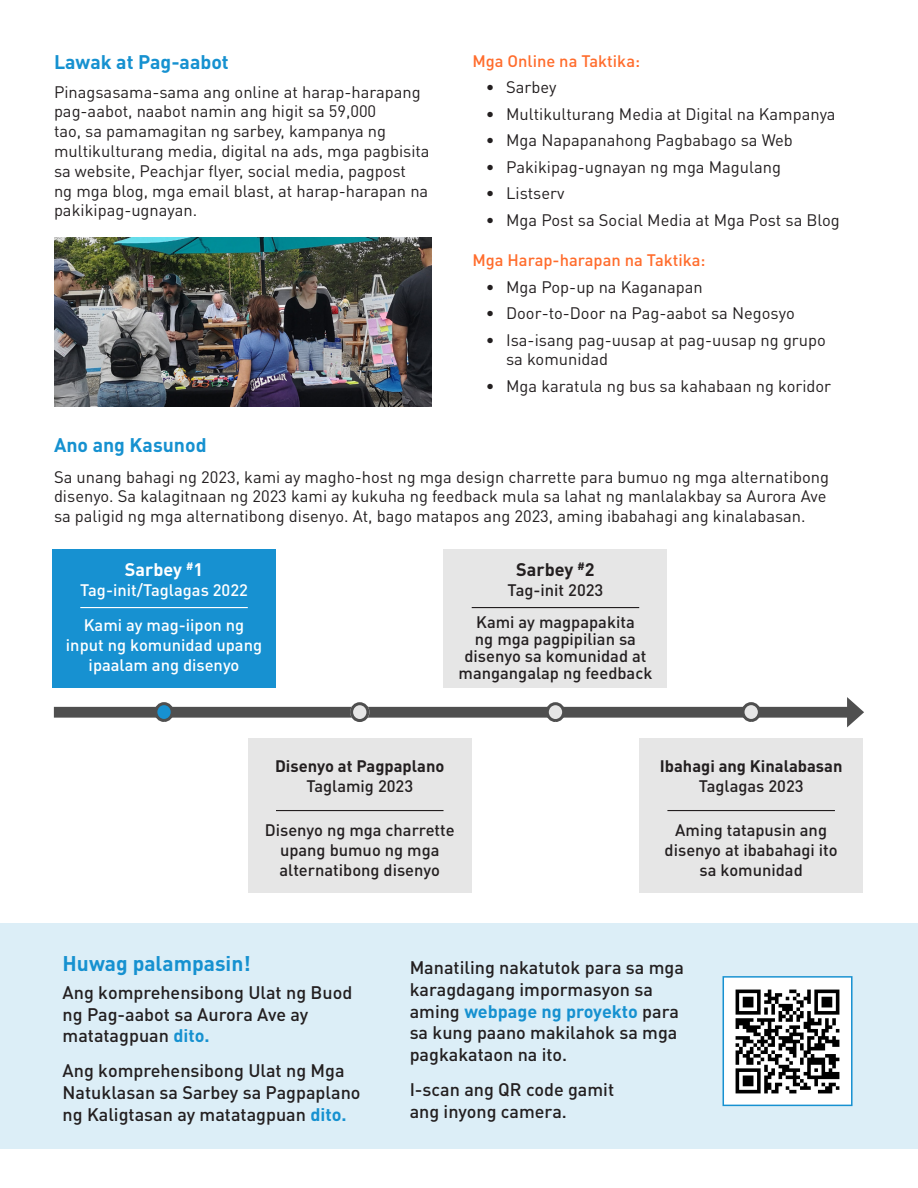
<style>
.page{position:relative;width:918px;height:1188px;background:#fff}
.page>*{position:absolute;margin:0;border:0;box-sizing:border-box;transform-origin:0 0}
.t1{font:700 21px "DIN Pro";color:#1691d0}
.t2{font:700 19.5px "DIN Pro";color:#1691d0}
.t3{font:500 18px/21.6px "DIN Pro";color:#231f20}
.t4{font:700 18px "DIN Pro";color:#fff}
.t5{font:700 18px "DIN Pro";color:#231f20}
.t6{font:16.5px/19.8px "DIN Pro";color:#231f20}
.t7{font:500 16.5px/19.8px "DIN Pro";color:#231f20;text-align:center}
.t8{font:500 16.5px/19.8px "DIN Pro";color:#fff;text-align:center}
.t9{font:500 16.5px "DIN Pro";color:#ff6c2c}
.t10{font:700 16.5px "DIN Pro";color:#231f20}
.s1{font-weight:700;color:#1691d0}
</style>
<div class="page">
<div style="left:0;top:924px;width:918px;height:225px;background:#dceef7"></div>
<img style="left:726px;top:979px;width:124px;height:124px">
<div style="left:723px;top:976px;width:130px;height:130px;border:2px solid #1791d1"></div>
<div style="left:53px;top:549px;width:223px;height:139px;background:#1791d1"></div>
<div style="left:248px;top:739px;width:223px;height:154px;background:#e6e6e6"></div>
<div style="left:640px;top:739px;width:223px;height:154px;background:#e6e6e6"></div>
<div style="left:444px;top:549px;width:223px;height:139px;background:#e6e6e6"></div>
<div style="left:54px;top:707px;width:799px;height:11px;background:#4f4f4f"></div>
<svg style="left:154px;top:702px;width:20px;height:20px"></svg>
<div style="left:742px;top:702px;width:19px;height:20px;background:#e6e6e6;border:3px solid #4f4f4f;border-radius:50%"></div>
<svg style="left:847px;top:697px;width:17px;height:30px"></svg>
<div style="left:352px;top:704px;width:16px;height:17px;background:#e6e6e6;border-radius:50%"></div>
<div style="left:350px;top:702px;width:19px;height:20px;border:3px solid #4f4f4f;border-radius:50%"></div>
<div style="left:546px;top:702px;width:19px;height:20px;background:#e6e6e6;border:3px solid #4f4f4f;border-radius:50%"></div>
<hr style="left:80px;top:607px;width:168px;height:1px;background:#fff">
<hr style="left:472px;top:607px;width:167px;height:1px;background:#231f20">
<hr style="left:276px;top:810px;width:168px;height:1px;background:#231f20">
<hr style="left:667px;top:810px;width:168px;height:1px;background:#231f20">
<img style="left:54px;top:238px;width:377px;height:169px">
<p class="t2" style="left:54px;top:49px;width:176px">Lawak at Pag-aabot</p>
<p class="t6" style="left:54px;top:81px;width:377px">Pinagsasama-sama ang online at harap-harapang pag-aabot, naabot namin ang higit sa 59,000<br>tao, sa pamamagitan ng sarbey, kampanya ng multikulturang media, digital na ads, mga pagbisita sa website, Peachjar flyer, social media, pagpost<br>ng mga blog, mga email blast, at harap-harapan na pakikipag-ugnayan.</p>
<p class="t9" style="left:472px;top:49px;width:169px">Mga Online na Taktika:</p>
<p class="t6" style="left:486px;top:77px;width:72px">• Sarbey</p>
<p class="t6" style="left:486px;top:103px;width:351px">• Multikulturang Media at Digital na Kampanya</p>
<p class="t6" style="left:486px;top:130px;width:309px">• Mga Napapanahong Pagbabago sa Web</p>
<p class="t6" style="left:486px;top:156px;width:297px">• Pakikipag-ugnayan ng mga Magulang</p>
<p class="t6" style="left:486px;top:183px;width:80px">• Listserv</p>
<p class="t6" style="left:486px;top:209px;width:355px">• Mga Post sa Social Media at Mga Post sa Blog</p>
<p class="t9" style="left:472px;top:249px;width:235px">Mga Harap-harapan na Taktika:</p>
<p class="t6" style="left:486px;top:276px;width:218px">• Mga Pop-up na Kaganapan</p>
<p class="t6" style="left:486px;top:303px;width:310px">• Door-to-Door na Pag-aabot sa Negosyo</p>
<p class="t6" style="left:506px;top:329px;width:321px;text-indent:-20px">• Isa-isang pag-uusap at pag-uusap ng grupo sa komunidad</p>
<p class="t6" style="left:486px;top:375px;width:347px">• Mga karatula ng bus sa kahabaan ng koridor</p>
<p class="t2" style="left:54px;top:432px;width:154px">Ano ang Kasunod</p>
<p class="t6" style="left:54px;top:466px;width:777px">Sa unang bahagi ng 2023, kami ay magho-host ng mga design charrette para bumuo ng mga alternatibong disenyo. Sa kalagitnaan ng 2023 kami ay kukuha ng feedback mula sa lahat ng manlalakbay sa Aurora Ave sa paligid ng mga alternatibong disenyo. At, bago matapos ang 2023, aming ibabahagi ang kinalabasan.</p>
<p class="t4" style="left:125px;top:557px;width:80px">Sarbey <sup>#</sup>1</p>
<p class="t8" style="left:80px;top:579px;width:169px">Tag-init/Taglagas 2022</p>
<p class="t5" style="left:516px;top:557px;width:80px">Sarbey <sup>#</sup>2</p>
<p class="t7" style="left:508px;top:579px;width:97px">Tag-init 2023</p>
<p class="t8" style="left:66px;top:615px;width:198px">Kami ay mag-iipon ng input ng komunidad upang ipaalam ang disenyo</p>
<p class="t7" style="left:459px;top:612px;width:195px;line-height:17.2px">Kami ay magpapakita<br>ng mga pagpipilian sa disenyo sa komunidad at mangangalap ng feedback</p>
<p class="t10" style="left:275px;top:755px;width:171px">Disenyo at Pagpaplano</p>
<p class="t7" style="left:306px;top:775px;width:108px">Taglamig 2023</p>
<p class="t10" style="left:660px;top:755px;width:184px">Ibahagi ang Kinalabasan</p>
<p class="t7" style="left:699px;top:775px;width:107px">Taglagas 2023</p>
<p class="t7" style="left:265px;top:819px;width:191px">Disenyo ng mga charrette upang bumuo ng mga alternatibong disenyo</p>
<p class="t7" style="left:665px;top:819px;width:175px">Aming tatapusin ang disenyo at ibabahagi ito sa komunidad</p>
<p class="t1" style="left:63px;top:949px;width:190px">Huwag palampasin!</p>
<p class="t3" style="left:63px;top:981px;width:291px">Ang komprehensibong Ulat ng Buod ng Pag-aabot sa Aurora Ave ay matatagpuan <span class="s1">dito.</span></p>
<p class="t3" style="left:63px;top:1059px;width:299px">Ang komprehensibong Ulat ng Mga<br>Natuklasan sa Sarbey sa Pagpaplano ng Kaligtasan ay matatagpuan <span class="s1">dito.</span></p>
<p class="t3" style="left:410px;top:956px;width:276px">Manatiling nakatutok para sa mga karagdagang impormasyon sa aming <span class="s1">webpage ng proyekto</span> para sa kung paano makilahok sa mga pagkakataon na ito.</p>
<p class="t3" style="left:410px;top:1078px;width:206px">I-scan ang QR code gamit ang inyong camera.</p>
</div>
